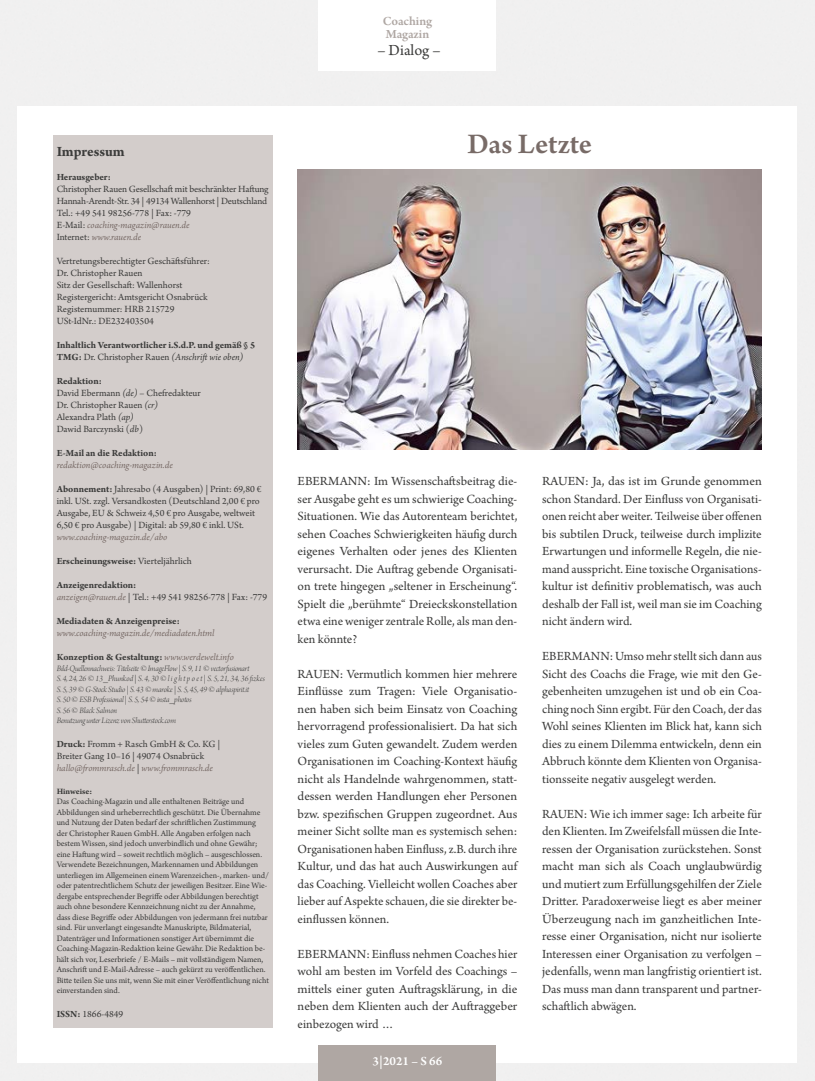
<style>
.page{position:relative;width:815px;height:1081px;background:#fff}
.page>*{position:absolute;margin:0;border:0;box-sizing:border-box;transform-origin:0 0}
.t1{font:600 30px "Arno Pro";color:#786b67}
.t2{font:16.25px "Arno Pro";color:#3c3c3b}
.t3{font:700 15px "Arno Pro";letter-spacing:-.005em;color:#3c3c3b}
.t4{font:13.12px/17.5px "Arno Pro";letter-spacing:-.005em;color:#3c3c3b;text-align:justify}
.t5{font:600 13.12px/13.1px "Arno Pro";letter-spacing:-.005em;color:#afa7a3}
.t6{font:600 13.12px "Arno Pro";color:#fff}
.t7{font:10px/12px "Arno Pro";letter-spacing:-.005em;color:#3c3c3b}
.t8{font:700 10px/12px "Arno Pro";letter-spacing:-.005em;color:#3c3c3b}
.t9{font:italic 10px "Arno Pro";letter-spacing:-.005em;color:#786b67}
.t10{font:8.75px/10.5px "Arno Pro";color:#3c3c3b}
.t11{font:8.75px/10.5px "Arno Pro Light Italic Display";letter-spacing:-.015em;color:#3c3c3b}
.t12{font:700 8.75px "Arno Pro";letter-spacing:-.005em;color:#3c3c3b}
.s1{font-style:italic;color:#786b67}
.s2{font-weight:400}
.s3{font-weight:400;font-style:italic}
.s4{font-weight:700}
.s5{font-style:italic}
.s6{font-weight:400;font-style:italic;color:#786b67}
</style>
<div class="page">
<div style="left:53px;top:135px;width:220px;height:893px;background:#d3cdcb"></div>
<img style="left:298px;top:170px;width:464px;height:280px">
<div style="left:319px;top:1045px;width:177px;height:36px;background:#afa7a3"></div>
<p class="t5" style="left:383px;top:15px;width:51px">Coaching<br>Magazin</p>
<p class="t2" style="left:377px;top:41px;width:65px">– Dialog –</p>
<p class="t3" style="left:57px;top:143px;width:70px">Impressum</p>
<p class="t8" style="left:57px;top:171px;width:56px">Herausgeber:</p>
<p class="t7" style="left:57px;top:183px;width:213px">Christopher Rauen Gesellschaft mit beschränkter Haftung Hannah-Arendt-Str. 34 | 49134 Wallenhorst | Deutschland Tel.: +49 541 98256-778 | Fax: -779<br>E-Mail: <span class="s1">coaching-magazin@rauen.de<br></span>Internet: <span class="s1">www.rauen.de</span></p>
<p class="t7" style="left:57px;top:255px;width:155px">Vertretungsberechtigter Geschäftsführer:<br>Dr. Christopher Rauen<br>Sitz der Gesellschaft: Wallenhorst Registergericht: Amtsgericht Osnabrück Registernummer: HRB 215729<br>USt-IdNr.: DE232403504</p>
<p class="t8" style="left:57px;top:339px;width:200px">Inhaltlich Verantwortlicher i.S.d.P. und gemäß § 5<br>TMG: <span class="s2">Dr. Christopher Rauen</span> <span class="s3">(Anschrift wie oben)</span></p>
<p class="t7" style="left:57px;top:375px;width:146px"><span class="s4">Redaktion:<br></span>David Ebermann <span class="s5">(de)</span> – Chefredakteur<br>Dr. Christopher Rauen <span class="s5">(cr)<br></span>Alexandra Plath <span class="s5">(ap)<br></span>Dawid Barczynski (<span class="s5">db</span>)</p>
<p class="t8" style="left:57px;top:447px;width:102px">E-Mail an die Redaktion:</p>
<p class="t9" style="left:57px;top:459px;width:118px">redaktion@coaching-magazin.de</p>
<p class="t7" style="left:57px;top:483px;width:206px"><span class="s4">Abonnement:</span> Jahresabo (4 Ausgaben) | Print: 69,80 € inkl. USt. zzgl. Versandkosten (Deutschland 2,00 € pro Ausgabe, EU &amp; Schweiz 4,50 € pro Ausgabe, weltweit 6,50 € pro Ausgabe) | Digital: ab 59,80 € inkl. USt.</p>
<p class="t9" style="left:57px;top:531px;width:112px">www.coaching-magazin.de/abo</p>
<p class="t8" style="left:57px;top:555px;width:137px">Erscheinungsweise: <span class="s2">Vierteljährlich</span></p>
<p class="t7" style="left:57px;top:579px;width:212px"><span class="s4">Anzeigenredaktion:<br></span><span class="s1">anzeigen@rauen.de</span> | Tel.: +49 541 98256-778 | Fax: -779</p>
<p class="t8" style="left:57px;top:615px;width:125px">Mediadaten &amp; Anzeigenpreise:</p>
<p class="t9" style="left:57px;top:627px;width:159px">www.coaching-magazin.de/mediadaten.html</p>
<p class="t8" style="left:57px;top:651px;width:179px">Konzeption &amp; Gestaltung: <span class="s6">www.werdewelt.info</span></p>
<p class="t11" style="left:57px;top:663px;width:210px">Bild-Quellennachweis: Titelseite © ImageFlow | S. 9, 11 © vectorfusionart<br>S. 4, 24, 26 © 13_Phunkod | S. 4, 30 © l i g h t p o e t | S. 5, 21, 34, 36 fizkes S. 5, 39 © G-Stock Studio | S. 43 © maroke | S. 5, 45, 49 © alphaspirit.it<br>S. 50 © ESB Professional | S. 5, 54 © insta_photos<br>S. 56 © Black Salmon<br>Benutzung unter Lizenz von Shutterstock.com</p>
<p class="t7" style="left:57px;top:738px;width:165px"><span class="s4">Druck:</span> Fromm + Rasch GmbH &amp; Co. KG |<br>Breiter Gang 10–16 | 49074 Osnabrück <span class="s1">hallo@frommrasch.de</span> | <span class="s1">www.frommrasch.de</span></p>
<p class="t12" style="left:57px;top:786px;width:37px">Hinweise:</p>
<p class="t10" style="left:57px;top:796px;width:214px">Das Coaching-Magazin und alle enthaltenen Beiträge und Abbildungen sind urheberrechtlich geschützt. Die Übernahme und Nutzung der Daten bedarf der schriftlichen Zustimmung<br>der Christopher Rauen GmbH. Alle Angaben erfolgen nach bestem Wissen, sind jedoch unverbindlich und ohne Gewähr; eine Haftung wird – soweit rechtlich möglich – ausgeschlossen.<br>Verwendete Bezeichnungen, Markennamen und Abbildungen unterliegen im Allgemeinen einem Warenzeichen-, marken- und/ oder patentrechtlichem Schutz der jeweiligen Besitzer. Eine Wie&shy;dergabe entsprechender Begriffe oder Abbildungen berechtigt auch ohne besondere Kennzeichnung nicht zu der Annahme, dass diese Begriffe oder Abbildungen von jedermann frei nutzbar sind. Für unverlangt eingesandte Manuskripte, Bildmaterial, Datenträger und Informationen sonstiger Art übernimmt die Coaching-Magazin-Redaktion keine Gewähr. Die Redaktion be&shy;hält sich vor, Leserbriefe / E-Mails – mit vollständigem Namen, Anschrift und E-Mail-Adresse – auch gekürzt zu veröffentlichen.<br>Bitte teilen Sie uns mit, wenn Sie mit einer Veröffentlichung nicht einverstanden sind.</p>
<p class="t7" style="left:57px;top:1008px;width:68px"><span class="s4">ISSN:</span> 1866-4849</p>
<h1 class="t1" style="left:467px;top:126px;width:126px">Das Letzte</h1>
<p class="t4" style="left:298px;top:473px;width:221px">EBERMANN: Im Wissenschaftsbeitrag die&shy;ser Ausgabe geht es um schwierige Coaching-Situationen. Wie das Autorenteam berichtet, sehen Coaches Schwierigkeiten häufig durch eigenes Verhalten oder jenes des Klienten verursacht. Die Auftrag gebende Organisati&shy;on trete hingegen „seltener in Erscheinung“.<br>Spielt die „berühmte“ Dreieckskonstellation etwa eine weniger zentrale Rolle, als man den&shy;ken könnte?</p>
<p class="t4" style="left:298px;top:666px;width:221px">RAUEN: Vermutlich kommen hier mehrere Einflüsse zum Tragen: Viele Organisatio&shy;nen haben sich beim Einsatz von Coaching hervorragend professionalisiert. Da hat sich vieles zum Guten gewandelt. Zudem werden Organisationen im Coaching-Kontext häufig nicht als Handelnde wahrgenommen, statt&shy;dessen werden Handlungen eher Personen bzw. spezifischen Gruppen zugeordnet. Aus meiner Sicht sollte man es systemisch sehen:<br>Organisationen haben Einfluss, z.B. durch ihre Kultur, und das hat auch Auswirkungen auf das Coaching. Vielleicht wollen Coaches aber lieber auf Aspekte schauen, die sie direkter be&shy;einflussen können.</p>
<p class="t4" style="left:298px;top:946px;width:221px">EBERMANN: Einfluss nehmen Coaches hier wohl am besten im Vorfeld des Coachings – mittels einer guten Auftragsklärung, in die neben dem Klienten auch der Auftraggeber einbezogen wird …</p>
<p class="t6" style="left:373px;top:1053px;width:71px">3|2021 – S 66</p>
<p class="t4" style="left:542px;top:473px;width:221px">RAUEN: Ja, das ist im Grunde genommen schon Standard. Der Einfluss von Organisati&shy;onen reicht aber weiter. Teilweise über offenen bis subtilen Druck, teilweise durch implizite Erwartungen und informelle Regeln, die nie&shy;mand ausspricht. Eine toxische Organisations&shy;kultur ist definitiv problematisch, was auch deshalb der Fall ist, weil man sie im Coaching nicht ändern wird.</p>
<p class="t4" style="left:542px;top:648px;width:221px">EBERMANN: Umso mehr stellt sich dann aus Sicht des Coachs die Frage, wie mit den Ge&shy;gebenheiten umzugehen ist und ob ein Coa&shy;ching noch Sinn ergibt. Für den Coach, der das Wohl seines Klienten im Blick hat, kann sich dies zu einem Dilemma entwickeln, denn ein Abbruch könnte dem Klienten von Organisa&shy;tionsseite negativ ausgelegt werden.</p>
<p class="t4" style="left:542px;top:806px;width:221px">RAUEN: Wie ich immer sage: Ich arbeite für den Klienten. Im Zweifelsfall müssen die Inte&shy;ressen der Organisation zurückstehen. Sonst macht man sich als Coach unglaubwürdig und mutiert zum Erfüllungsgehilfen der Ziele Dritter. Paradoxerweise liegt es aber meiner Überzeugung nach im ganzheitlichen Inte&shy;resse einer Organisation, nicht nur isolierte Interessen einer Organisation zu verfolgen – jedenfalls, wenn man langfristig orientiert ist.<br>Das muss man dann transparent und partner&shy;schaftlich abwägen.</p>
</div>
